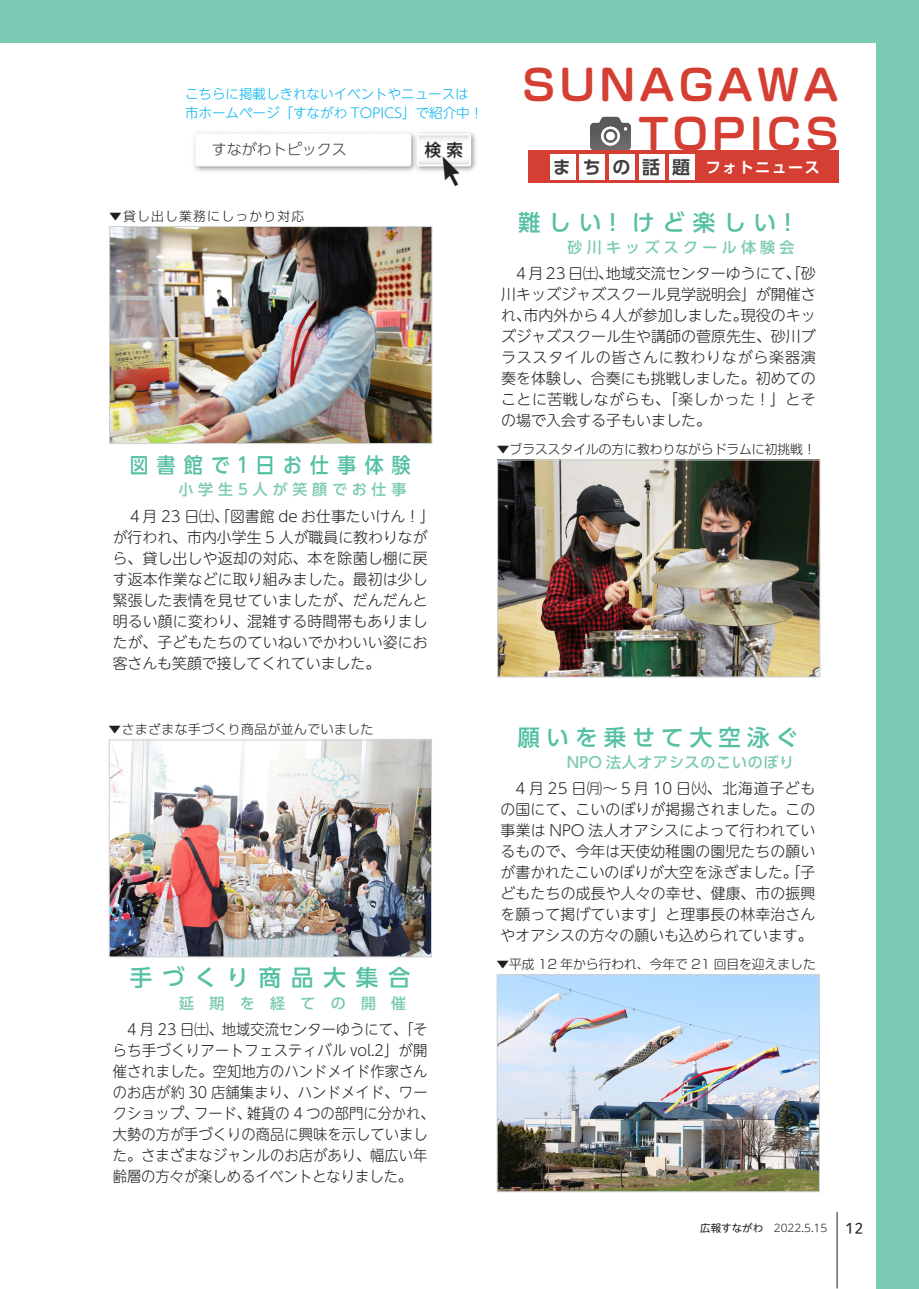
<style>
.page{position:relative;width:919px;height:1289px;background:#fff}
.page>*{position:absolute;margin:0;border:0;box-sizing:border-box;transform-origin:0 0}
.t1{font:700 42px/49.5px "Soft Go Std De";letter-spacing:.1em;color:#d53f33;text-align:right}
.t2{font:500 22.5px "UD Shin Go Pro";letter-spacing:.355em;color:#54c0a3}
.t3{font:500 22.5px "UD Shin Go Pro";letter-spacing:.275em;color:#54c0a3}
.t4{font:500 22.5px "UD Shin Go Pro";letter-spacing:.435em;color:#54c0a3}
.t5{font:500 21px "UD Shin Go Pro";letter-spacing:.455em;color:#54c0a3;scale:.89 1}
.t6{font:300 15px/21px "UD Shin M Go Pro";letter-spacing:.005em;color:#231f20;text-align:justify}
.t7{font:300 15px/21px "UD Shin M Go Pro";letter-spacing:.005em;color:#231f20;scale:.95 1}
.t8{font:500 15px "UD Shin Go Pro";letter-spacing:.05em;color:#7bcab4}
.t9{font:700 15px "UD Shin Go Pro De";letter-spacing:.1em;color:#fff}
.t10{font:500 15px "UD Shin Go Pro";letter-spacing:.285em;color:#7bcab4}
.t11{font:500 15px "UD Shin Go Pro";letter-spacing:.32em;color:#7bcab4}
.t12{font:300 15px "UD Shin Go Pro";color:#3e3e3f}
.t13{font:500 15px "UD Shin Go Pro";letter-spacing:1.02em;color:#7bcab4}
.t14{font:300 13.5px/19.5px "UD Shin M Go Pro";color:#00b3ef}
.t15{font:300 12.75px "Soft Go Std";color:#231f20}
.t16{font:300 12.75px "Soft Go Std";letter-spacing:.04em;color:#231f20}
.t17{font:300 12.75px "Soft Go Std";letter-spacing:.1em;color:#231f20}
.t18{font:300 10.5px "UD Shin M Go Pro";color:#231f20}
.s1{font-size:18px;color:#3e3e3f}
.s2{font-weight:400}
.s3{font-family:"P Shuei M Go Std N L";font-weight:400;font-size:15px}
</style>
<div class="page">
<img style="left:590px;top:116px;width:40px;height:34px">
<div style="left:528px;top:150px;width:311px;height:33px;background:#d53f33"></div>
<div style="left:549px;top:154px;width:26px;height:26px;background:#fff"></div>
<div style="left:579px;top:154px;width:26px;height:26px;background:#fff"></div>
<div style="left:609px;top:154px;width:25px;height:26px;background:#fff"></div>
<div style="left:639px;top:154px;width:25px;height:26px;background:#fff"></div>
<div style="left:668px;top:154px;width:26px;height:26px;background:#fff"></div>
<div style="left:0;top:0;width:918px;height:43px;background:#7bcab4"></div>
<div style="left:876px;top:0;width:42px;height:1288px;background:#7bcab4"></div>
<img style="left:194px;top:132px;width:282px;height:55px">
<hr style="left:836px;top:1211px;width:1px;height:77px;background:#231f20">
<img style="left:111px;top:741px;width:319px;height:214px">
<div style="left:109px;top:739px;width:323px;height:218px;border:1px solid #d1d2d4"></div>
<img style="left:499px;top:461px;width:319px;height:214px">
<div style="left:497px;top:459px;width:323px;height:218px;border:1px solid #d1d2d4"></div>
<img style="left:111px;top:228px;width:319px;height:214px">
<div style="left:109px;top:226px;width:323px;height:218px;border:1px solid #d1d2d4"></div>
<img style="left:498px;top:976px;width:319px;height:214px">
<div style="left:496px;top:974px;width:323px;height:218px;border:1px solid #d1d2d4"></div>
<p class="t14" style="left:185px;top:83px;width:299px">こちらに掲載しきれないイベントやニュースは市ホームページ「すながわ TOPICS」で紹介中！</p>
<p class="t12" style="left:212px;top:137px;width:136px">すながわトピックス</p>
<p class="t17" style="left:109px;top:207px;width:197px">▼貸し出し業務にしっかり対応</p>
<h3 class="t5" style="left:130px;top:448px;width:317px">図書館で1日お仕事体験</h3>
<p class="t11" style="left:178px;top:477px;width:229px">小学生5人が笑顔でお仕事</p>
<p class="t6" style="left:113px;top:504px;width:324px;text-align:left">　４月 23 日㈯、「図書館 de お仕事たいけん！」が行われ、市内小学生 5 人が職員に教わりながら、貸し出しや返却の対応、本を除菌し棚に戻す返本作業などに取り組みました。最初は少し緊張した表情を見せていましたが、だんだんと明るい顔に変わり、混雑する時間帯もありましたが、子どもたちのていねいでかわいい姿にお客さんも笑顔で接してくれていました。</p>
<h1 class="t1" style="left:522px;top:57px;width:317px">SUNAGAWA<br>TOPICS</h1>
<p class="t9" style="left:553px;top:155px;width:268px"><span class="s1">ま ち の 話 題</span> フォトニュース</p>
<h2 class="t2" style="left:518px;top:204px;width:282px">難しい！けど楽しい！</h2>
<p class="t10" style="left:567px;top:235px;width:229px">砂川キッズスクール体験会</p>
<p class="t6" style="left:501px;top:262px;width:316px">　4 月 23 日㈯、地域交流センターゆうにて、「砂川キッズジャズスクール見学説明会」が開催され、市内外から4人が参加しました。現役のキッズジャズスクール生や講師の菅原先生、砂川ブラススタイルの皆さんに教わりながら楽器演奏を体験し、合奏にも挑戦しました。初めてのことに苦戦しながらも、「楽しかった！」とその場で入会する子もいました。</p>
<p class="t15" style="left:497px;top:440px;width:320px">▼ブラススタイルの方に教わりながらドラムに初挑戦！</p>
<p class="t16" style="left:108px;top:720px;width:266px">▼さまざまな手づくり商品が並んでいました</p>
<h2 class="t4" style="left:130px;top:959px;width:282px">手づくり商品大集合</h2>
<p class="t13" style="left:179px;top:990px;width:229px">延期を経ての開催</p>
<p class="t7" style="left:113px;top:1017px;width:340px">　4 月 23 日㈯、地域交流センターゆうにて、「そらち手づくりアートフェスティバル vol.2」が開催されました。空知地方のハンドメイド作家さんのお店が約 30 店舗集まり、ハンドメイド、ワークショップ、フード、雑貨の 4 つの部門に分かれ、大勢の方が手づくりの商品に興味を示していました。さまざまなジャンルのお店があり、幅広い年齢層の方々が楽しめるイベントとなりました。</p>
<h2 class="t3" style="left:517px;top:718px;width:282px">願いを乗せて大空泳ぐ</h2>
<p class="t8" style="left:567px;top:750px;width:229px">NPO 法人オアシスのこいのぼり</p>
<p class="t6" style="left:500px;top:777px;width:316px">　4 月 25 日㈪～５月 10 日㈫、北海道子どもの国にて、こいのぼりが掲揚されました。この事業は NPO 法人オアシスによって行われているもので、今年は天使幼稚園の園児たちの願いが書かれたこいのぼりが大空を泳ぎました。「子どもたちの成長や人々の幸せ、健康、市の振興を願って掲げています」と理事長の林幸治さんやオアシスの方々の願いも込められています。</p>
<p class="t15" style="left:496px;top:954px;width:321px">▼平成 12 年から行われ、今年で 21 回目を迎えました</p>
<p class="t18" style="left:700px;top:1219px;width:165px"><span class="s2">広報すながわ</span>　2022.5.15 <span class="s3">12</span></p>
</div>
